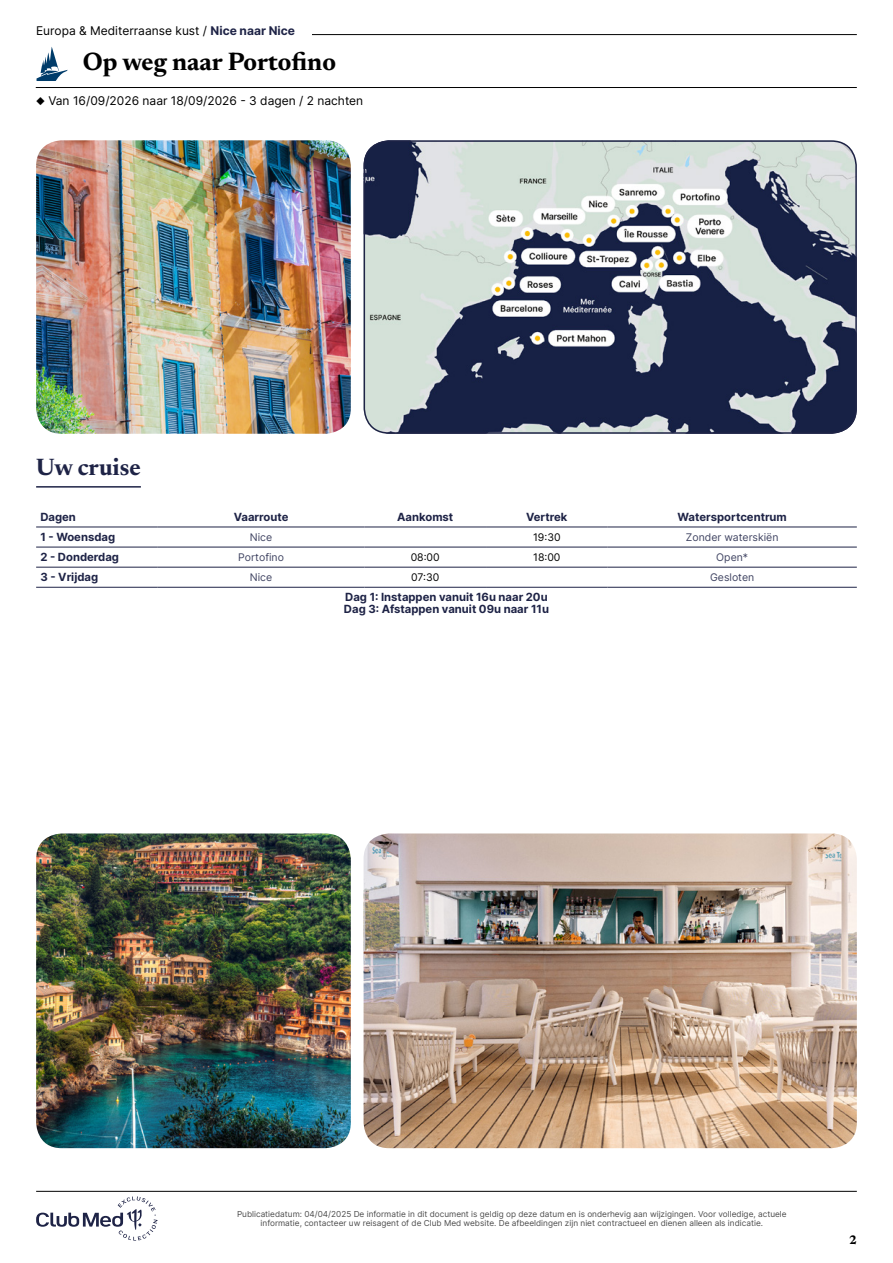
<style>
.page{position:relative;width:893px;height:1263px;background:#fff}
.page>*{position:absolute;margin:0;border:0;box-sizing:border-box;transform-origin:0 0}
.t1{font:700 25.5px "Newsreader 24 pt";color:#000}
.t2{font:700 24px "Newsreader 24 pt";color:#1e2346}
.t3{font:700 12.6px "Newsreader 24 pt";color:#000}
.t4{font:12px "Inter";color:#000}
.t5{font:700 11.25px/12px "Inter";color:#1e2346}
.t6{font:10.5px "Inter";color:#404462}
.t7{font:10.5px "Inter";color:#000}
.t8{font:8.25px/9px "Inter";color:#4d4d4d;text-align:center}
.s1{font-weight:700;color:#1e2346}
</style>
<div class="page">
<hr style="left:107px;top:34px;width:750px;height:1px;background:#000">
<hr style="left:36px;top:87px;width:821px;height:1px;background:#000">
<svg style="left:36px;top:47px;width:32px;height:34px"></svg>
<div style="left:36px;top:26px;width:276px;height:17px;background:#fff"></div>
<img style="left:364px;top:833px;width:493px;height:315px">
<hr style="left:36px;top:527px;width:122px;height:1px;background:#1e2346">
<hr style="left:158px;top:527px;width:206px;height:1px;background:#1e2346">
<hr style="left:364px;top:527px;width:122px;height:1px;background:#1e2346">
<hr style="left:486px;top:527px;width:122px;height:1px;background:#1e2346">
<hr style="left:608px;top:527px;width:249px;height:1px;background:#1e2346">
<hr style="left:36px;top:547px;width:122px;height:1px;background:#1e2346">
<hr style="left:158px;top:547px;width:206px;height:1px;background:#1e2346">
<hr style="left:364px;top:547px;width:122px;height:1px;background:#1e2346">
<hr style="left:486px;top:547px;width:122px;height:1px;background:#1e2346">
<hr style="left:608px;top:547px;width:249px;height:1px;background:#1e2346">
<hr style="left:36px;top:567px;width:122px;height:1px;background:#1e2346">
<hr style="left:36px;top:587px;width:122px;height:1px;background:#1e2346">
<hr style="left:158px;top:567px;width:206px;height:1px;background:#1e2346">
<hr style="left:158px;top:587px;width:206px;height:1px;background:#1e2346">
<hr style="left:364px;top:567px;width:122px;height:1px;background:#1e2346">
<hr style="left:364px;top:587px;width:122px;height:1px;background:#1e2346">
<hr style="left:486px;top:567px;width:122px;height:1px;background:#1e2346">
<hr style="left:486px;top:587px;width:122px;height:1px;background:#1e2346">
<hr style="left:608px;top:567px;width:249px;height:1px;background:#1e2346">
<hr style="left:608px;top:587px;width:249px;height:1px;background:#1e2346">
<img style="left:364px;top:140px;width:493px;height:294px">
<div style="left:364px;top:140px;width:493px;height:294px;border:2px solid #1e2346;border-radius:25px"></div>
<img style="left:36px;top:140px;width:315px;height:294px">
<img style="left:36px;top:833px;width:315px;height:315px">
<hr style="left:36px;top:486px;width:105px;height:2px;background:#1e2346">
<svg style="left:36px;top:1196px;width:122px;height:44px"></svg>
<hr style="left:36px;top:1191px;width:821px;height:1px;background:#000">
<h3 class="t4" style="left:36px;top:22px;width:260px">Europa &amp; Mediterraanse kust / <span class="s1">Nice naar Nice</span></h3>
<h1 class="t1" style="left:83px;top:43px;width:255px">Op weg naar Portofino</h1>
<h3 class="t4" style="left:36px;top:92px;width:329px">◆ Van 16/09/2026 naar 18/09/2026 - 3 dagen / 2 nachten</h3>
<h2 class="t2" style="left:36px;top:450px;width:106px">Uw cruise</h2>
<h3 class="t5" style="left:40px;top:510px;width:37px">Dagen</h3>
<h3 class="t5" style="left:234px;top:510px;width:56px">Vaarroute</h3>
<h3 class="t5" style="left:397px;top:510px;width:58px">Aankomst</h3>
<h3 class="t5" style="left:526px;top:510px;width:43px">Vertrek</h3>
<h3 class="t5" style="left:678px;top:510px;width:111px">Watersportcentrum</h3>
<h3 class="t5" style="left:40px;top:531px;width:76px">1 - Woensdag</h3>
<p class="t6" style="left:250px;top:529px;width:24px">Nice</p>
<p class="t7" style="left:533px;top:529px;width:29px">19:30</p>
<p class="t6" style="left:686px;top:529px;width:94px">Zonder waterskiën</p>
<h3 class="t5" style="left:40px;top:551px;width:80px">2 - Donderdag</h3>
<p class="t6" style="left:238px;top:549px;width:47px">Portofino</p>
<p class="t7" style="left:411px;top:549px;width:31px">08:00</p>
<p class="t7" style="left:533px;top:549px;width:29px">18:00</p>
<p class="t6" style="left:716px;top:549px;width:33px">Open*</p>
<h3 class="t5" style="left:40px;top:571px;width:59px">3 - Vrijdag</h3>
<p class="t6" style="left:250px;top:570px;width:24px">Nice</p>
<p class="t7" style="left:411px;top:570px;width:30px">07:30</p>
<p class="t6" style="left:710px;top:570px;width:46px">Gesloten</p>
<h3 class="t5" style="left:344px;top:591px;width:207px">Dag 1: Instappen vanuit 16u naar 20u<br>Dag 3: Afstappen vanuit 09u naar 11u</h3>
<p class="t8" style="left:237px;top:1209px;width:551px">Publicatiedatum: 04/04/2025 De informatie in dit document is geldig op deze datum en is onderhevig aan wijzigingen. Voor volledige, actuele informatie, contacteer uw reisagent of de Club Med website. De afbeeldingen zijn niet contractueel en dienen alleen als indicatie.</p>
<h3 class="t3" style="left:849px;top:1230px;width:9px">2</h3>
</div>
